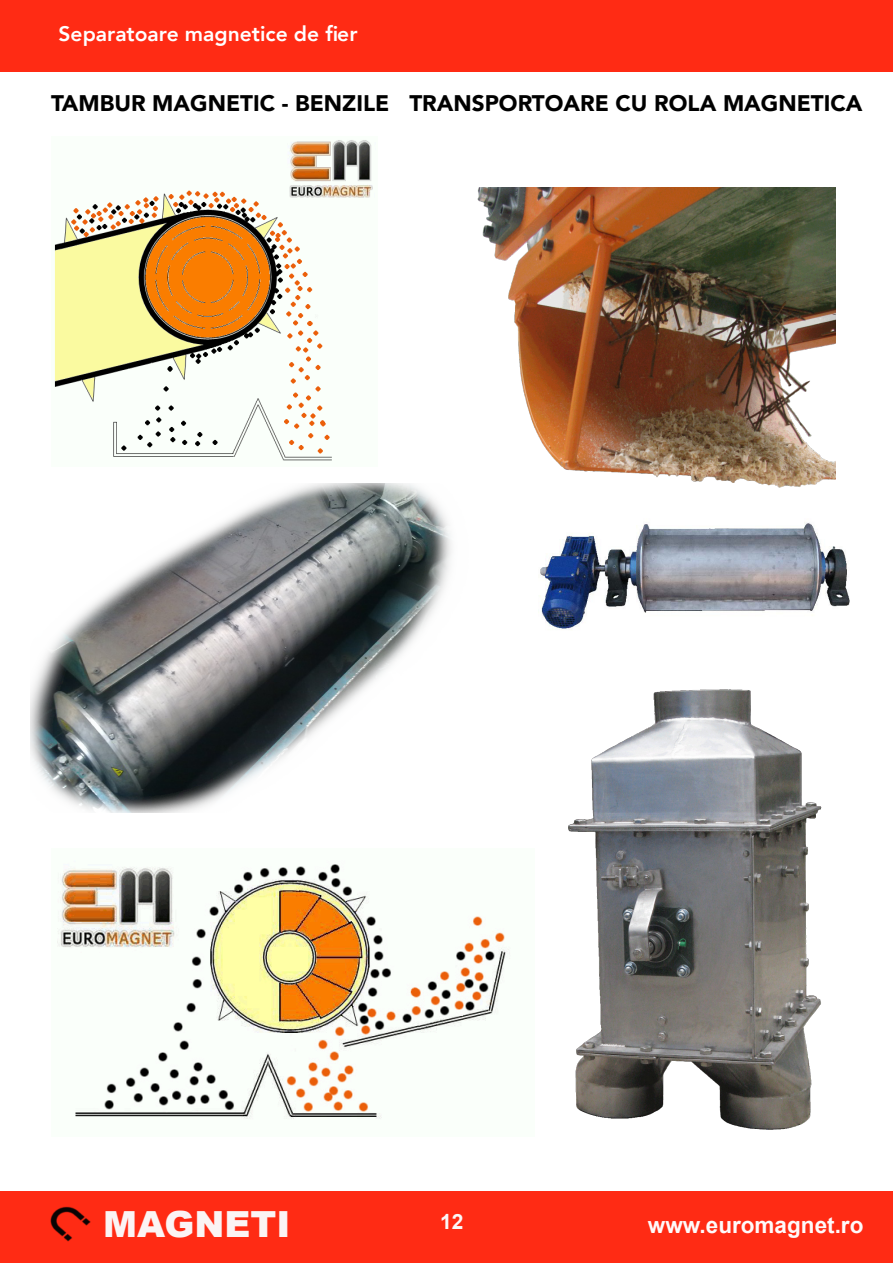
<style>
.page{position:relative;width:893px;height:1263px;background:#fff}
.page>*{position:absolute;margin:0;border:0;box-sizing:border-box;transform-origin:0 0}
.t1{font:900 36px "Arial";color:#fbf4f4}
.t2{font:900 22.5px "Avenir";color:#000}
.t3{font:700 22.5px "Arial";color:#fefafa}
.t4{font:800 21px "Avenir";color:#fff}
.t5{font:700 21px "Arial";color:#fbf8f8}
</style>
<div class="page">
<div style="left:0;top:1191px;width:893px;height:72px;background:#ff2b14"></div>
<img style="left:51px;top:1206px;width:40px;height:35px">
<div style="left:0;top:0;width:893px;height:72px;background:#ff2b14"></div>
<img style="left:477px;top:187px;width:358px;height:301px">
<img style="left:57px;top:864px;width:393px;height:255px">
<img style="left:54px;top:140px;width:319px;height:321px">
<img style="left:450px;top:689px;width:372px;height:441px">
<img style="left:540px;top:522px;width:309px;height:108px">
<img style="left:31px;top:484px;width:437px;height:328px">
<p class="t4" style="left:59px;top:20px;width:300px">Separatoare magnetice de fier</p>
<p class="t2" style="left:51px;top:89px;width:813px">TAMBUR MAGNETIC - BENZILE TRANSPORTOARE CU ROLA MAGNETICA</p>
<h1 class="t1" style="left:103px;top:1211px;width:189px">MAGNETI</h1>
<p class="t3" style="left:648px;top:1216px;width:217px">www.euromagnet.ro</p>
<p class="t5" style="left:440px;top:1214px;width:25px">12</p>
</div>
